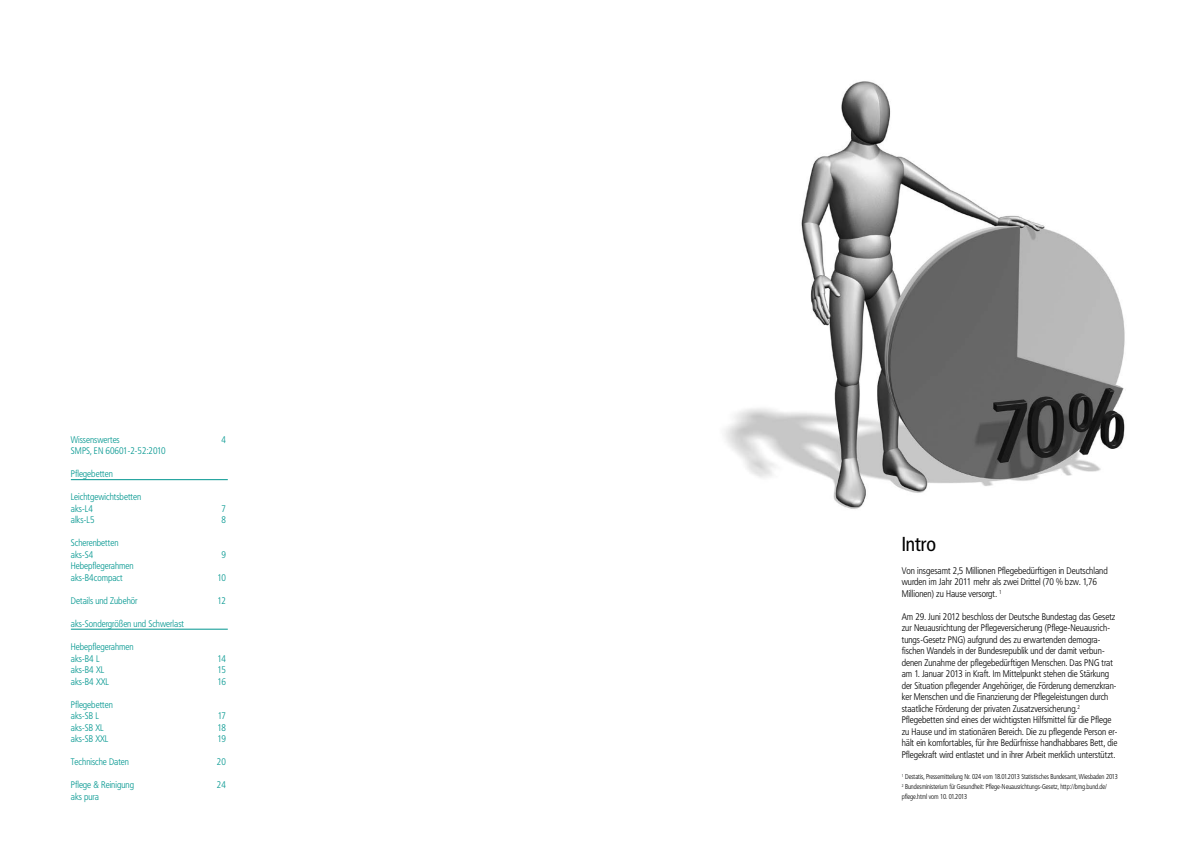
<style>
.page{position:relative;width:1191px;height:842px;background:#fff}
.page>*{position:absolute;margin:0;border:0;box-sizing:border-box;transform-origin:0 0}
.t1{font:20px "Frutiger Condensed BQ";color:#000}
.t2{font:300 9.5px/11.5px "Frutiger Condensed BQ";color:#000}
.t3{font:300 9.5px/11.5px "Frutiger Condensed BQ";color:#00968f}
.t4{font:300 7px/10px "Frutiger Condensed BQ";letter-spacing:-.005em;color:#000;scale:.95 1}
</style>
<div class="page">
<img style="left:724px;top:81px;width:401px;height:428px">
<hr style="left:71px;top:479px;width:157px;height:1px;background:#00968f">
<hr style="left:71px;top:629px;width:157px;height:1px;background:#00968f">
<p class="t3" style="left:71px;top:434px;width:50px">Wissenswertes</p>
<p class="t3" style="left:221px;top:434px;width:6px">4</p>
<p class="t3" style="left:71px;top:445px;width:96px">SMPS, EN 60601-2-52:2010</p>
<p class="t3" style="left:71px;top:468px;width:44px">Pflegebetten</p>
<p class="t3" style="left:71px;top:491px;width:72px">Leichtgewichtsbetten aks-L4</p>
<p class="t3" style="left:221px;top:503px;width:6px">7</p>
<p class="t3" style="left:71px;top:514px;width:25px">alks-L5</p>
<p class="t3" style="left:221px;top:514px;width:6px">8</p>
<p class="t3" style="left:71px;top:537px;width:49px">Scherenbetten aks-S4</p>
<p class="t3" style="left:221px;top:549px;width:6px">9</p>
<p class="t3" style="left:71px;top:560px;width:64px">Hebepflegerahmen aks-B4compact</p>
<p class="t3" style="left:217px;top:572px;width:10px">10</p>
<p class="t3" style="left:71px;top:595px;width:68px">Details und Zubehör</p>
<p class="t3" style="left:217px;top:595px;width:10px">12</p>
<p class="t3" style="left:71px;top:618px;width:115px">aks-Sondergrößen und Schwerlast</p>
<p class="t3" style="left:71px;top:641px;width:64px">Hebepflegerahmen aks-B4 L</p>
<p class="t3" style="left:217px;top:652px;width:10px">14</p>
<p class="t3" style="left:71px;top:664px;width:35px">aks-B4 XL</p>
<p class="t3" style="left:217px;top:664px;width:10px">15</p>
<p class="t3" style="left:71px;top:675px;width:40px">aks-B4 XXL</p>
<p class="t3" style="left:217px;top:675px;width:10px">16</p>
<p class="t3" style="left:71px;top:698px;width:44px">Pflegebetten aks-SB L</p>
<p class="t3" style="left:218px;top:710px;width:10px">17</p>
<p class="t3" style="left:71px;top:722px;width:34px">aks-SB XL</p>
<p class="t3" style="left:217px;top:722px;width:10px">18</p>
<p class="t3" style="left:71px;top:733px;width:39px">aks-SB XXL</p>
<p class="t3" style="left:217px;top:733px;width:10px">19</p>
<p class="t3" style="left:71px;top:756px;width:60px">Technische Daten</p>
<p class="t3" style="left:217px;top:756px;width:11px">20</p>
<p class="t3" style="left:71px;top:779px;width:65px">Pflege &amp; Reinigung</p>
<p class="t3" style="left:217px;top:779px;width:11px">24</p>
<p class="t3" style="left:71px;top:791px;width:30px">aks pura</p>
<h1 class="t1" style="left:901px;top:531px;width:36px">Intro</h1>
<p class="t2" style="left:901px;top:565px;width:207px">Von insgesamt 2,5 Millionen Pflegebedürftigen in Deutschland wurden im Jahr 2011 mehr als zwei Drittel (70 % bzw. 1,76<br>Millionen) zu Hause versorgt. <sup>1</sup></p>
<p class="t2" style="left:901px;top:611px;width:217px">Am 29. Juni 2012 beschloss der Deutsche Bundestag das Gesetz zur Neuausrichtung der Pflegeversicherung (Pflege-Neuausrich&shy;tungs-Gesetz PNG) aufgrund des zu erwartenden demogra&shy;fischen Wandels in der Bundesrepublik und der damit verbun&shy;denen Zunahme der pflegebedürftigen Menschen. Das PNG trat am 1. Januar 2013 in Kraft. Im Mittelpunkt stehen die Stärkung der Situation pflegender Angehöriger, die Förderung demenzkran&shy;ker Menschen und die Finanzierung der Pflegeleistungen durch staatliche Förderung der privaten Zusatzversicherung.<sup>2<br></sup>Pflegebetten sind eines der wichtigsten Hilfsmittel für die Pflege zu Hause und im stationären Bereich. Die zu pflegende Person er&shy;hält ein komfortables, für ihre Bedürfnisse handhabbares Bett, die Pflegekraft wird entlastet und in ihrer Arbeit merklich unterstützt.</p>
<p class="t4" style="left:901px;top:772px;width:229px"><sup>1</sup> Destatis, Pressemitteilung Nr. 024 vom 18.01.2013 Statistisches Bundesamt, Wiesbaden 2013<br><sup>2</sup> Bundesministerium für Gesundheit: Pflege-Neuausrichtungs-Gesetz, http://bmg.bund.de/ pflege.html vom 10. 01.2013</p>
</div>
